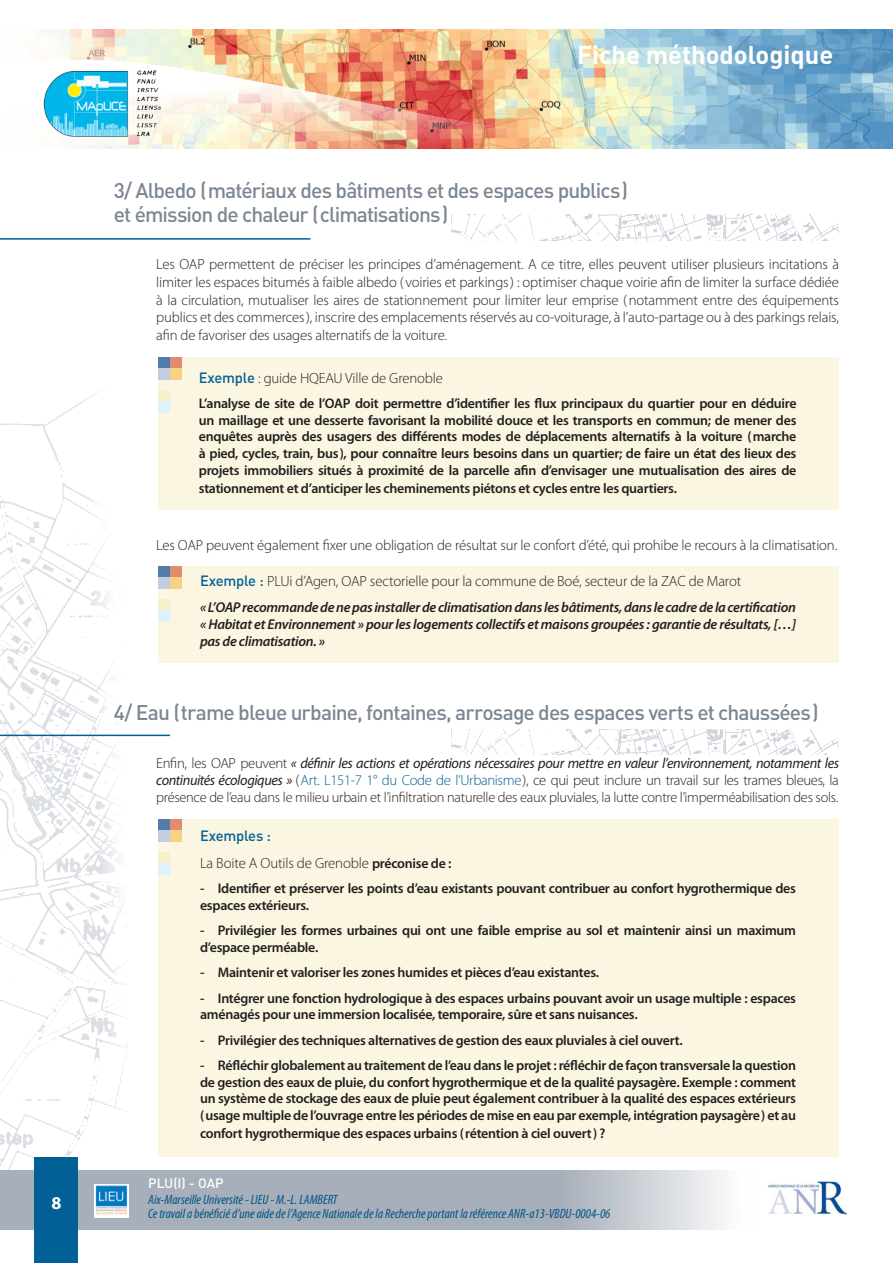
<style>
.page{position:relative;width:893px;height:1263px;background:#fff}
.page>*{position:absolute;margin:0;border:0;box-sizing:border-box;transform-origin:0 0}
.t1{font:25.5px "DIN Bold Alternate";color:#fff}
.t2{font:500 21px/24px "DIN";letter-spacing:-.045em;color:#7c8793}
.t3{font:700 18px "Myriad";color:#fff}
.t4{font:300 14.85px "Myriad Pro";letter-spacing:-.01em;color:#231f20}
.t5{font:300 14.7px/17.7px "Myriad Pro";letter-spacing:-.01em;color:#231f20;text-align:justify}
.t6{font:italic 14.7px/17.7px "Myriad Pro";letter-spacing:-.025em;color:#231f20}
.t7{font:500 14.7px "DIN";letter-spacing:-.01em;color:#016096}
.t8{font:300 14.4px "Myriad Pro";letter-spacing:-.02em;color:#231f20}
.t9{font:italic 600 14.25px/17.1px "Myriad Pro";letter-spacing:-.02em;color:#231f20;text-align:justify}
.t10{font:600 13.95px/17px "Myriad Pro";letter-spacing:-.02em;color:#231f20}
.t11{font:italic condensed 13.5px/13.5px "Myriad Pro";color:#015587}
.t12{font:500 13.5px "DIN";letter-spacing:-.005em;color:#fff}
.s1{font-family:"DIN";font-weight:500;color:#016096}
.s2{font-family:"DIN";font-weight:500;font-size:14.7px;color:#016096}
.s3{font-weight:300;font-style:normal}
.s4{font-weight:300;font-style:normal;color:#016096}
.s5{font-weight:600;font-size:13.95px}
</style>
<div class="page">
<img style="left:0;top:391px;width:128px;height:779px">
<svg style="left:0;top:1170px;width:724px;height:60px;background:#b0b7c1"></svg>
<img style="left:33px;top:29px;width:859px;height:120px">
<div style="left:34px;top:1158px;width:44px;height:105px;background:#016096"></div>
<img style="left:94px;top:1184px;width:34px;height:34px">
<img style="left:768px;top:1181px;width:78px;height:33px">
<img style="left:41px;top:68px;width:125px;height:70px">
<img style="left:452px;top:215px;width:387px;height:25px">
<img style="left:452px;top:729px;width:387px;height:26px">
<hr style="left:0;top:238px;width:310px;height:2px;background:#016096">
<hr style="left:0;top:735px;width:170px;height:1px;background:#016096">
<div style="left:159px;top:357px;width:680px;height:153px;background:#fbf6e1"></div>
<div style="left:159px;top:357px;width:11px;height:11px;background:#527cab"></div>
<div style="left:159px;top:368px;width:11px;height:11px;background:#c3cce0"></div>
<div style="left:170px;top:357px;width:11px;height:11px;background:#e38b71"></div>
<div style="left:170px;top:368px;width:11px;height:11px;background:#f9d184"></div>
<div style="left:159px;top:390px;width:11px;height:11px;background:#f8f0c7"></div>
<div style="left:159px;top:401px;width:11px;height:11px;background:#dcf2fc"></div>
<div style="left:159px;top:566px;width:680px;height:97px;background:#fbf6e1"></div>
<div style="left:159px;top:566px;width:11px;height:11px;background:#527cab"></div>
<div style="left:159px;top:577px;width:11px;height:11px;background:#c3cce0"></div>
<div style="left:170px;top:566px;width:11px;height:11px;background:#e38b71"></div>
<div style="left:170px;top:577px;width:11px;height:11px;background:#f9d184"></div>
<div style="left:159px;top:599px;width:11px;height:11px;background:#f8f0c7"></div>
<div style="left:159px;top:610px;width:11px;height:12px;background:#dcf2fc"></div>
<div style="left:159px;top:819px;width:680px;height:337px;background:#fbf6e1"></div>
<div style="left:159px;top:819px;width:11px;height:11px;background:#527cab"></div>
<div style="left:159px;top:830px;width:11px;height:11px;background:#c3cce0"></div>
<div style="left:170px;top:819px;width:11px;height:11px;background:#e38b71"></div>
<div style="left:170px;top:830px;width:11px;height:11px;background:#f9d184"></div>
<div style="left:159px;top:852px;width:11px;height:11px;background:#f8f0c7"></div>
<div style="left:159px;top:863px;width:11px;height:11px;background:#dcf2fc"></div>
<p class="t3" style="left:51px;top:1194px;width:11px">8</p>
<h1 class="t1" style="left:577px;top:38px;width:258px">Fiche méthodologique</h1>
<h2 class="t2" style="left:114px;top:178px;width:516px">3/ Albedo (matériaux des bâtiments et des espaces publics) et émission de chaleur (climatisations)</h2>
<p class="t5" style="left:156px;top:256px;width:684px">Les OAP permettent de préciser les principes d’aménagement. A ce titre, elles peuvent utiliser plusieurs incitations à limiter les espaces bitumés à faible albedo (voiries et parkings) : optimiser chaque voirie afin de limiter la surface dédiée à la circulation, mutualiser les aires de stationnement pour limiter leur emprise (notamment entre des équipements publics et des commerces), inscrire des emplacements réservés au co-voiturage, à l’auto-partage ou à des parkings relais, afin de favoriser des usages alternatifs de la voiture.</p>
<p class="t5" style="left:199px;top:369px;width:246px"><span class="s1">Exemple</span> : guide HQEAU Ville de Grenoble</p>
<p class="t10" style="left:199px;top:394px;width:599px;text-align:justify">L’analyse de site de l’OAP doit permettre d’identifier les flux principaux du quartier pour en déduire un maillage et une desserte favorisant la mobilité douce et les transports en commun; de mener des enquêtes auprès des usagers des différents modes de déplacements alternatifs à la voiture (marche à pied, cycles, train, bus), pour connaître leurs besoins dans un quartier; de faire un état des lieux des projets immobiliers situés à proximité de la parcelle afin d’envisager une mutualisation des aires de stationnement et d’anticiper les cheminements piétons et cycles entre les quartiers.</p>
<p class="t5" style="left:156px;top:536px;width:682px">Les OAP peuvent également fixer une obligation de résultat sur le confort d’été, qui prohibe le recours à la climatisation.</p>
<p class="t4" style="left:200px;top:572px;width:543px"><span class="s2">Exemple :</span> PLUi d’Agen, OAP sectorielle pour la commune de Boé, secteur de la ZAC de Marot</p>
<p class="t9" style="left:200px;top:598px;width:597px">« L’OAP recommande de ne pas installer de climatisation dans les bâtiments, dans le cadre de la certification « Habitat et Environnement » pour les logements collectifs et maisons groupées : garantie de résultats, […] pas de climatisation. »</p>
<h2 class="t2" style="left:114px;top:700px;width:706px">4/ Eau (trame bleue urbaine, fontaines, arrosage des espaces verts et chaussées)</h2>
<p class="t6" style="left:156px;top:753px;width:684px"><span class="s3">Enfin, les OAP peuvent</span> « définir les actions et opérations nécessaires pour mettre en valeur l’environnement, notamment les continuités écologiques » <span class="s3">(</span><span class="s4">Art. L151-7 1° du Code de l’Urbanisme</span><span class="s3">), ce qui peut inclure un travail sur les trames bleues, la</span></p>
<p class="t8" style="left:156px;top:789px;width:683px">présence de l’eau dans le milieu urbain et l’infiltration naturelle des eaux pluviales, la lutte contre l’imperméabilisation des sols.</p>
<p class="t7" style="left:200px;top:826px;width:73px">Exemples :</p>
<p class="t4" style="left:200px;top:854px;width:253px">La Boite A Outils de Grenoble <span class="s5">préconise de :</span></p>
<p class="t10" style="left:200px;top:879px;width:597px">- Identifier et préserver les points d’eau existants pouvant contribuer au confort hygrothermique des espaces extérieurs.</p>
<p class="t10" style="left:200px;top:922px;width:597px">- Privilégier les formes urbaines qui ont une faible emprise au sol et maintenir ainsi un maximum d’espace perméable.</p>
<p class="t10" style="left:200px;top:964px;width:400px">- Maintenir et valoriser les zones humides et pièces d’eau existantes.</p>
<p class="t10" style="left:200px;top:989px;width:597px">- Intégrer une fonction hydrologique à des espaces urbains pouvant avoir un usage multiple : espaces aménagés pour une immersion localisée, temporaire, sûre et sans nuisances.</p>
<p class="t10" style="left:200px;top:1031px;width:484px">- Privilégier des techniques alternatives de gestion des eaux pluviales à ciel ouvert.</p>
<p class="t10" style="left:200px;top:1056px;width:597px;text-align:justify">- Réfléchir globalement au traitement de l’eau dans le projet : réfléchir de façon transversale la question de gestion des eaux de pluie, du confort hygrothermique et de la qualité paysagère. Exemple : comment un système de stockage des eaux de pluie peut également contribuer à la qualité des espaces extérieurs (usage multiple de l’ouvrage entre les périodes de mise en eau par exemple, intégration paysagère) et au confort hygrothermique des espaces urbains (rétention à ciel ouvert) ?</p>
<p class="t12" style="left:148px;top:1174px;width:77px">PLU(I) - OAP</p>
<p class="t11" style="left:148px;top:1193px;width:464px">Aix-Marseille Université - LIEU - M.-L. LAMBERT<br>Ce travail a bénéficié d’une aide de l’Agence Nationale de la Recherche portant la référence ANR-a13-VBDU-0004-06</p>
</div>
